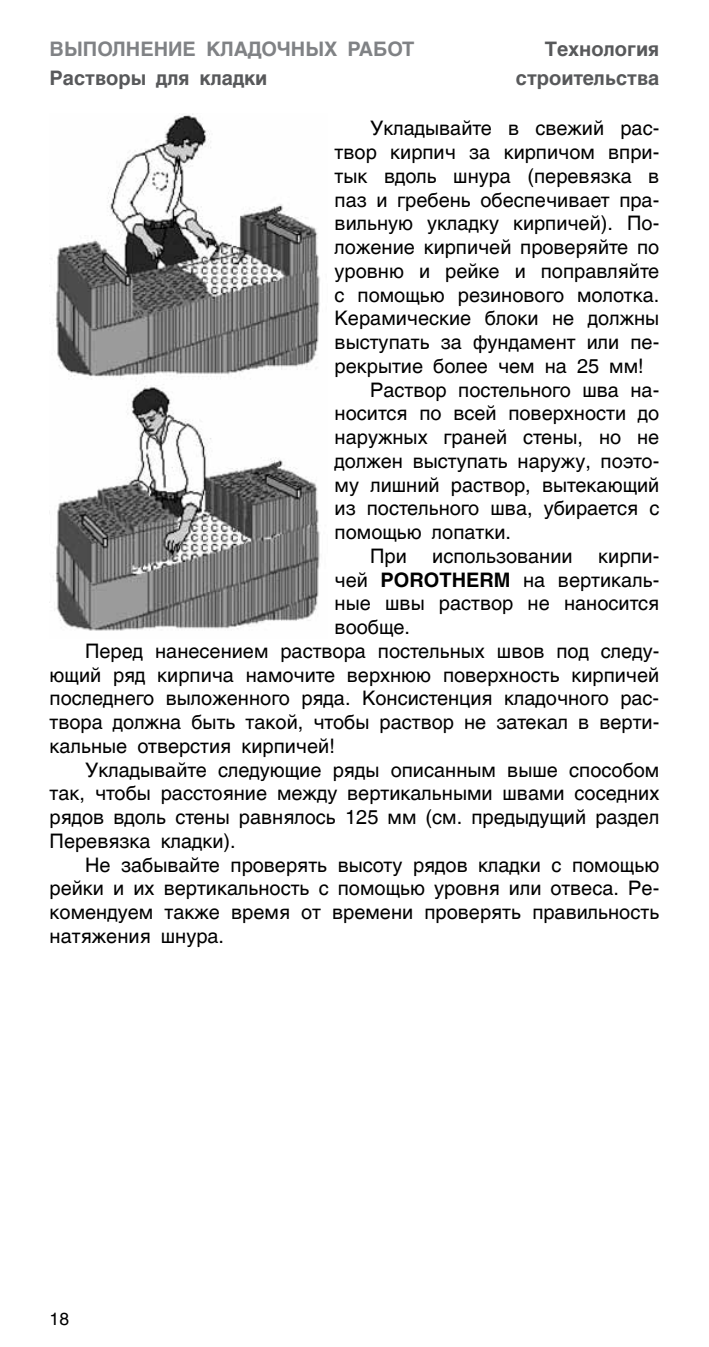
<style>
.page{position:relative;width:709px;height:1347px;background:#fff}
.page>*{position:absolute;margin:0;border:0;box-sizing:border-box;transform-origin:0 0}
.t1{font:20px "AG Helvetica Cyr Roman";color:#000}
.t2{font:700 20px/28.8px "AG Helvetica Cyr";color:#58595b;text-align:right}
.t3{font:700 20px "AG Helvetica Cyr";color:#808285}
.t4{font:17.5px "AG Helvetica Cyr Roman";color:#000}
.s1{font-family:"AG Helvetica Cyr";font-weight:700}
</style>
<div class="page">
<img style="left:53px;top:379px;width:267px;height:252px">
<img style="left:55px;top:113px;width:265px;height:266px">
<p class="t3" style="left:50px;top:38px;width:366px">ВЫПОЛНЕНИЕ КЛАДОЧНЫХ РАБОТ</p>
<p class="t2" style="left:50px;top:64px;width:219px">Растворы для кладки</p>
<p class="t2" style="left:516px;top:35px;width:145px">Технология строительства</p>
<p class="t1" style="left:370px;top:117px;width:291px">Укладывайте в свежий рас-</p>
<p class="t1" style="left:334px;top:141px;width:326px">твор кирпич за кирпичом впри-</p>
<p class="t1" style="left:334px;top:165px;width:326px">тык вдоль шнура (перевязка в</p>
<p class="t1" style="left:334px;top:188px;width:326px">паз и гребень обеспечивает пра-</p>
<p class="t1" style="left:334px;top:212px;width:326px">вильную укладку кирпичей). По-</p>
<p class="t1" style="left:334px;top:236px;width:326px">ложение кирпичей проверяйте по</p>
<p class="t1" style="left:334px;top:260px;width:326px">уровню и рейке и поправляйте</p>
<p class="t1" style="left:334px;top:283px;width:326px">с помощью резинового молотка.</p>
<p class="t1" style="left:334px;top:307px;width:326px">Керамические блоки не должны</p>
<p class="t1" style="left:334px;top:331px;width:326px">выступать за фундамент или пе-</p>
<p class="t1" style="left:334px;top:355px;width:310px">рекрытие более чем на 25 мм!</p>
<p class="t1" style="left:370px;top:378px;width:291px">Раствор постельного шва на-</p>
<p class="t1" style="left:334px;top:402px;width:326px">носится по всей поверхности до</p>
<p class="t1" style="left:334px;top:426px;width:326px">наружных граней стены, но не</p>
<p class="t1" style="left:334px;top:450px;width:326px">должен выступать наружу, поэто-</p>
<p class="t1" style="left:334px;top:473px;width:326px">му лишний раствор, вытекающий</p>
<p class="t1" style="left:334px;top:497px;width:326px">из постельного шва, убирается с</p>
<p class="t1" style="left:334px;top:521px;width:178px">помощью лопатки.</p>
<p class="t1" style="left:370px;top:545px;width:38px">При</p>
<p class="t1" style="left:432px;top:545px;width:142px">использовании</p>
<p class="t1" style="left:598px;top:545px;width:63px">кирпи-</p>
<p class="t1" style="left:334px;top:568px;width:326px">чей <span class="s1">POROTHERM</span> на вертикаль-</p>
<p class="t1" style="left:334px;top:592px;width:326px">ные швы раствор не наносится</p>
<p class="t1" style="left:334px;top:616px;width:77px">вообще.</p>
<p class="t1" style="left:85px;top:639px;width:576px">Перед нанесением раствора постельных швов под следу-</p>
<p class="t1" style="left:50px;top:663px;width:611px">ющий ряд кирпича намочите верхнюю поверхность кирпичей</p>
<p class="t1" style="left:50px;top:687px;width:611px">последнего выложенного ряда. Консистенция кладочного рас-</p>
<p class="t1" style="left:50px;top:711px;width:611px">твора должна быть такой, чтобы раствор не затекал в верти-</p>
<p class="t1" style="left:50px;top:734px;width:287px">кальные отверстия кирпичей!</p>
<p class="t1" style="left:85px;top:758px;width:576px">Укладывайте следующие ряды описанным выше способом</p>
<p class="t1" style="left:50px;top:782px;width:611px">так, чтобы расстояние между вертикальными швами соседних</p>
<p class="t1" style="left:50px;top:806px;width:611px">рядов вдоль стены равнялось 125 мм (см. предыдущий раздел</p>
<p class="t1" style="left:50px;top:829px;width:188px">Перевязка кладки).</p>
<p class="t1" style="left:85px;top:853px;width:576px">Не забывайте проверять высоту рядов кладки с помощью</p>
<p class="t1" style="left:50px;top:877px;width:611px">рейки и их вертикальность с помощью уровня или отвеса. Ре-</p>
<p class="t1" style="left:50px;top:901px;width:611px">комендуем также время от времени проверять правильность</p>
<p class="t1" style="left:50px;top:924px;width:176px">натяжения шнура.</p>
<p class="t4" style="left:50px;top:1309px;width:21px">18</p>
</div>
